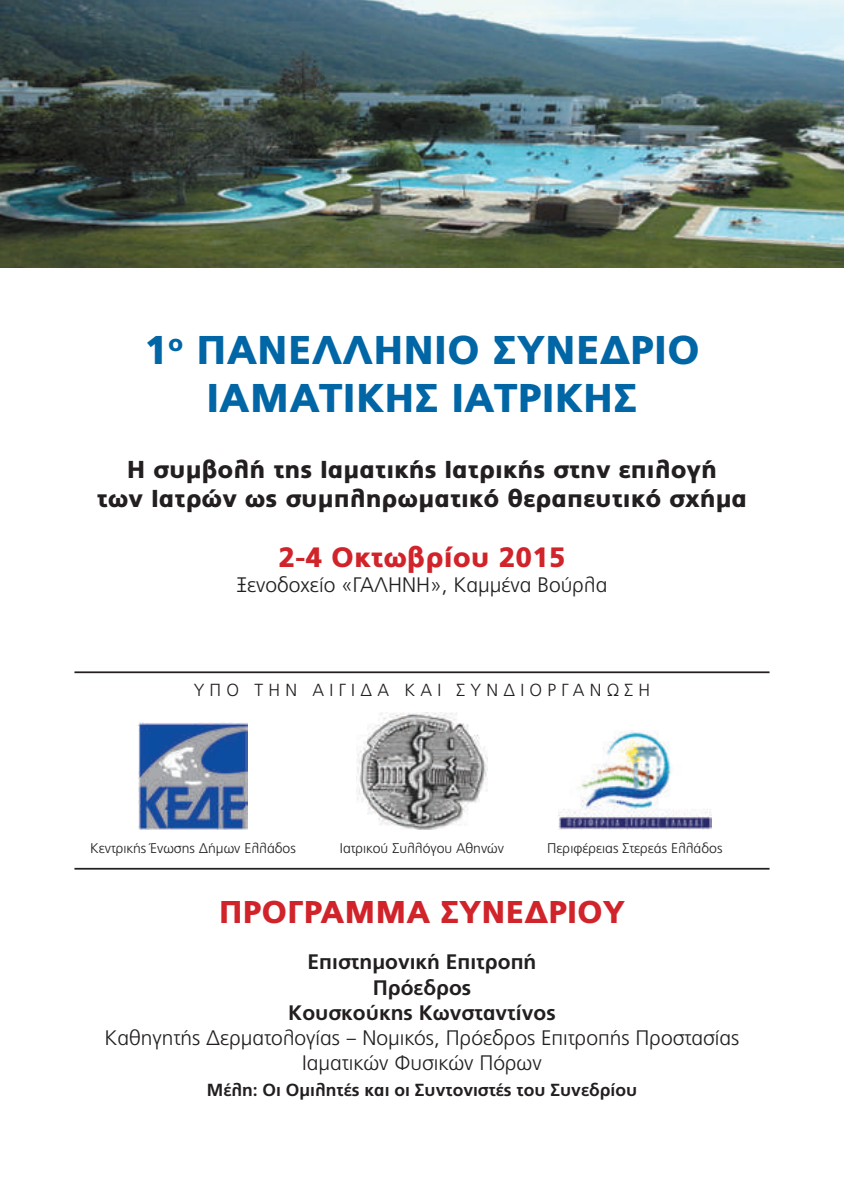
<style>
.page{position:relative;width:844px;height:1191px;background:#fff}
.page>*{position:absolute;margin:0;border:0;box-sizing:border-box;transform-origin:0 0}
.t1{font:900 40.25px/48.1px "PF Catalog";color:#0166a5;text-align:center}
.t2{font:900 31.5px "PF Catalog";color:#d1232a}
.t3{font:900 28px "PF Catalog";color:#d1232a}
.t4{font:900 24.5px/29.4px "PF Catalog";color:#231f20;text-align:center}
.t5{font:300 21px/25.2px "PF Catalog";color:#231f20;text-align:center}
.t6{font:700 21px/25.2px "PF Catalog";color:#231f20;text-align:center}
.t7{font:700 17.5px "PF Catalog";color:#231f20}
.t8{font:300 17.5px "PF Catalog";letter-spacing:.3em;color:#231f20}
.t9{font:300 14px "PF Catalog";color:#231f20}
</style>
<div class="page">
<img style="left:0;top:0;width:843px;height:267px">
<img style="left:356px;top:713px;width:131px;height:116px">
<img style="left:138px;top:722px;width:109px;height:107px">
<img style="left:558px;top:731px;width:153px;height:98px">
<hr style="left:74px;top:671px;width:695px;height:2px;background:#231f20">
<hr style="left:74px;top:868px;width:695px;height:1px;background:#231f20">
<h1 class="t1" style="left:144px;top:326px;width:557px">1<sup>ο</sup> ΠΑΝΕΛΛΗΝΙΟ ΣΥΝΕΔΡΙΟ<br>ΙΑΜΑΤΙΚΗΣ ΙΑΤΡΙΚΗΣ</h1>
<p class="t4" style="left:97px;top:454px;width:652px">Η συμβολή της Ιαματικής Ιατρικής στην επιλογή<br>των Ιατρών ως συμπληρωματικό θεραπευτικό σχήμα</p>
<h3 class="t3" style="left:278px;top:541px;width:288px">2-4 Οκτωβρίου 2015</h3>
<p class="t5" style="left:236px;top:572px;width:372px">Ξενοδοχείο «ΓΑΛΗΝΗ», Καμμένα Βούρλα</p>
<p class="t8" style="left:194px;top:680px;width:458px">ΥΠΌ ΤΗΝ ΑΙΓΊ ΔΑ ΚΑΙ ΣΥΝΔΙΟΡΓΆΝΩΣΗ</p>
<p class="t9" style="left:90px;top:839px;width:207px">Κεντρικής Ένωσης Δήμων Ελλάδος</p>
<p class="t9" style="left:340px;top:839px;width:165px">Ιατρικού Συλλόγου Αθηνών</p>
<p class="t9" style="left:547px;top:839px;width:177px">Περιφέρειας Στερεάς Ελλάδος</p>
<h2 class="t2" style="left:219px;top:893px;width:408px">ΠΡΟΓΡΑΜΜΑ ΣΥΝΕΔΡΙΟΥ</h2>
<p class="t6" style="left:288px;top:949px;width:269px">Επιστημονική Επιτροπή<br>Πρόεδρος<br>Κουσκούκης Κωνσταντίνος</p>
<p class="t5" style="left:105px;top:1025px;width:636px">Καθηγητής Δερματολογίας – Νομικός, Πρόεδρος Επιτροπής Προστασίας<br>Ιαματικών Φυσικών Πόρων</p>
<p class="t7" style="left:207px;top:1080px;width:431px">Μέλη: Οι Ομιλητές και οι Συντονιστές του Συνεδρίου</p>
</div>
